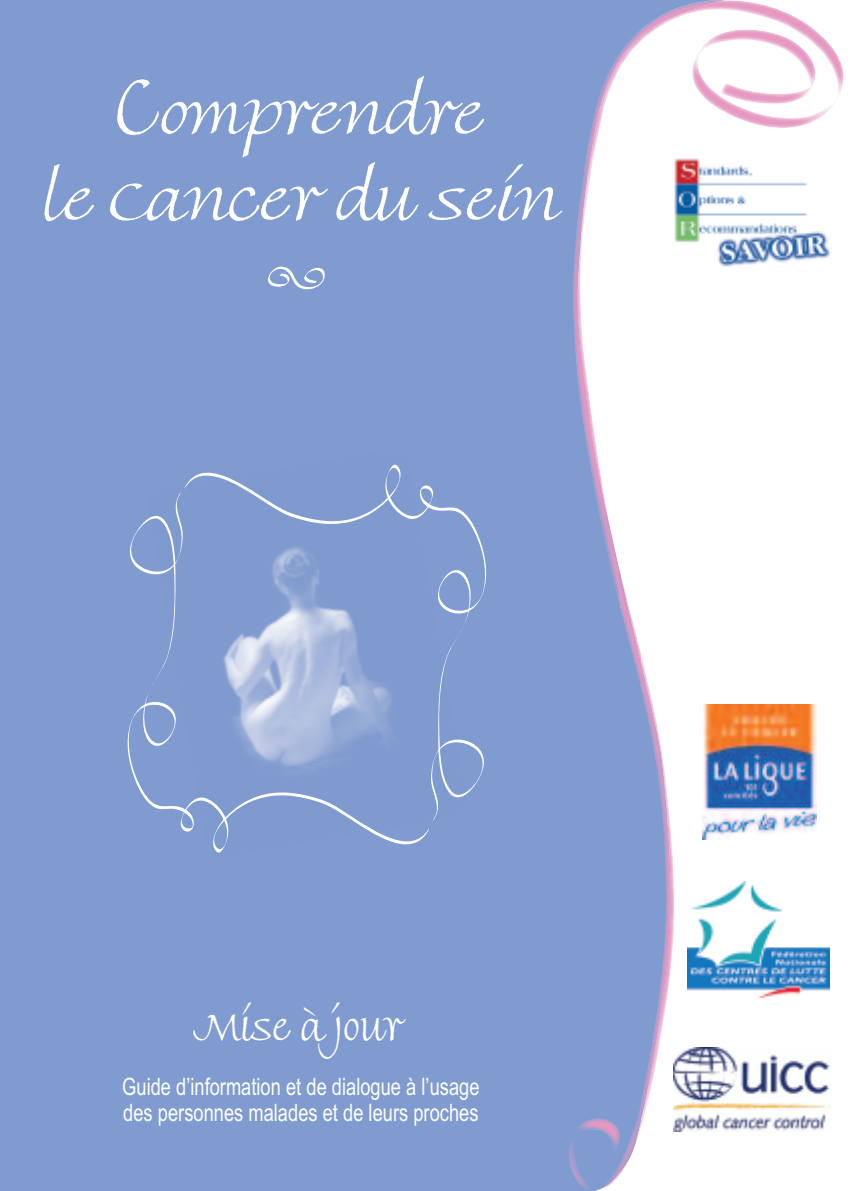
<style>
.page{position:relative;width:851px;height:1191px;background:#fff}
.page>*{position:absolute;margin:0;border:0;box-sizing:border-box;transform-origin:0 0}
.t1{font:56px/86px "Fine Hand";color:#fff;text-align:center}
.t2{font:italic 38px "Fine Hand";color:#fff;scale:.89 1}
.t3{font:24px/26px "Arial Narrow";color:#fff;scale:.93 1}
.s1{font-size:84px}
</style>
<div class="page">
<div style="left:0;top:0;width:575px;height:1191px;background:#7f9bd0"></div>
<div style="left:146px;top:447px;width:322px;height:412px;background:#7f9bd0"></div>
<div style="left:575px;top:700px;width:45px;height:349px;background:#7f9bd0"></div>
<img style="left:568px;top:0;width:12px;height:69px">
<img style="left:568px;top:69px;width:12px;height:561px">
<img style="left:568px;top:1050px;width:12px;height:141px">
<img style="left:580px;top:0;width:264px;height:139px">
<img style="left:580px;top:139px;width:65px;height:561px">
<img style="left:645px;top:672px;width:29px;height:436px">
<img style="left:580px;top:1050px;width:66px;height:141px">
<svg style="left:262px;top:264px;width:63px;height:27px;background:#96add8"></svg>
<div style="left:184px;top:461px;width:309px;height:360px;background:#7f9bd0"></div>
<svg style="left:121px;top:492px;width:308px;height:363px;background:#89a2d2"></svg>
<img style="left:674px;top:158px;width:157px;height:109px">
<img style="left:687px;top:882px;width:142px;height:115px">
<img style="left:702px;top:704px;width:114px;height:135px">
<img style="left:673px;top:1047px;width:157px;height:85px">
<h1 class="t1" style="left:40px;top:71px;width:524px"><span class="s1">C</span>omprendre<br>le Cancer du sein</h1>
<h2 class="t2" style="left:195px;top:1004px;width:254px">Miseàjour</h2>
<p class="t3" style="left:122px;top:1073px;width:385px">Guide d’information et de dialogue à l’usage des personnes malades et de leurs proches</p>
</div>
